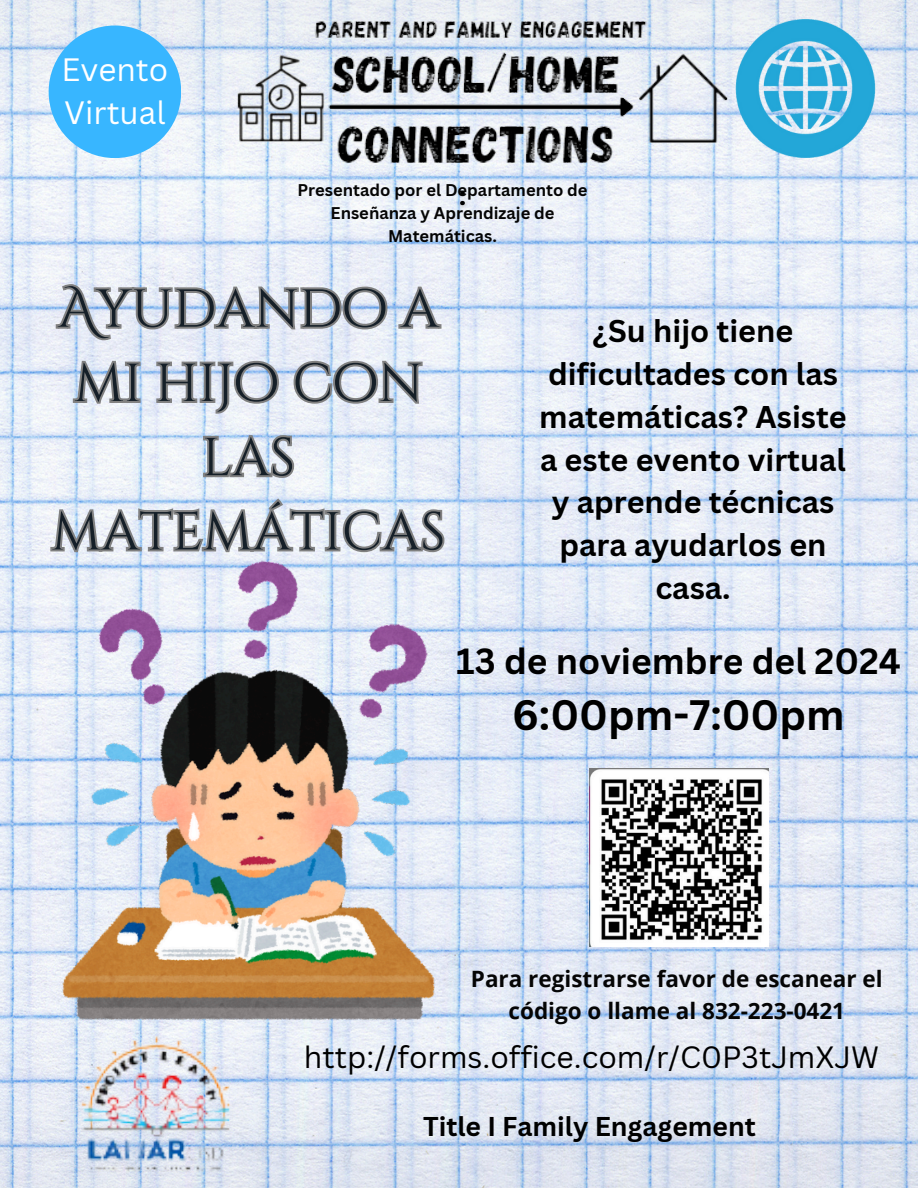
<style>
.page{position:relative;width:918px;height:1188px;background:#fff}
.page>*{position:absolute;margin:0;border:0;box-sizing:border-box;transform-origin:0 0}
.t1{font:53.4px/74.2px "Cinzel Decorative";color:#151f28;text-align:center}
.t2{font:700 41.4px "Canva Sans";color:#000}
.t3{font:700 35.4px "Canva Sans";color:#000}
.t4{font:31.5px/43.3px "Canva Sans";color:#fff}
.t5{font:700 30.6px/42.8px "Canva Sans";color:#000;text-align:center}
.t6{font:30px "Canva Sans";color:#000}
.t7{font:700 26.55px "Canva Sans";color:#000}
.t8{font:700 22.5px/31.5px "Open Sans";color:#050505;text-align:center}
.t9{font:700 16.5px/23px "Canva Sans";color:#050505;text-align:center}
</style>
<div class="page">
<img style="left:0;top:0;width:918px;height:1188px">
<img style="left:228px;top:22px;width:519px;height:140px">
<img style="left:717px;top:19px;width:177px;height:139px">
<div style="left:49px;top:26px;width:132px;height:132px;background:#38b6ff;border-radius:50%"></div>
<svg style="left:54px;top:282px;width:389px;height:60px;background:#c3c9d3"></svg>
<svg style="left:71px;top:356px;width:354px;height:60px;background:#c3cad3"></svg>
<svg style="left:201px;top:432px;width:96px;height:49px"></svg>
<svg style="left:48px;top:496px;width:399px;height:59px"></svg>
<img style="left:63px;top:560px;width:371px;height:461px">
<img style="left:590px;top:769px;width:178px;height:177px">
<img style="left:73px;top:1034px;width:176px;height:154px">
<img style="left:453px;top:177px;width:20px;height:38px">
<h4 class="t4" style="left:61px;top:47px;width:108px">Evento<br>Virtual</h4>
<p class="t9" style="left:298px;top:179px;width:292px">Presentado por el Departamento de<br>Enseñanza y Aprendizaje de<br>Matemáticas.</p>
<p class="t1" style="left:52px;top:273px;width:395px">Ayudando a mi hijo con las matemáticas</p>
<h6 class="t5" style="left:539px;top:309px;width:309px">¿Su hijo tiene dificultades con las matemáticas? Asiste a este evento virtual y aprende técnicas para ayudarlos en casa.</h6>
<p class="t3" style="left:456px;top:636px;width:446px">13 de noviembre del 2024</p>
<p class="t2" style="left:512px;top:686px;width:334px">6:00pm-7:00pm</p>
<h2 class="t8" style="left:471px;top:963px;width:413px">Para registrarse favor de escanear el código o llame al 832-223-0421</h2>
<h5 class="t6" style="left:304px;top:1036px;width:577px">http://forms.office.com/r/C0P3tJmXJW</h5>
<p class="t7" style="left:423px;top:1108px;width:334px">Title I Family Engagement</p>
</div>
